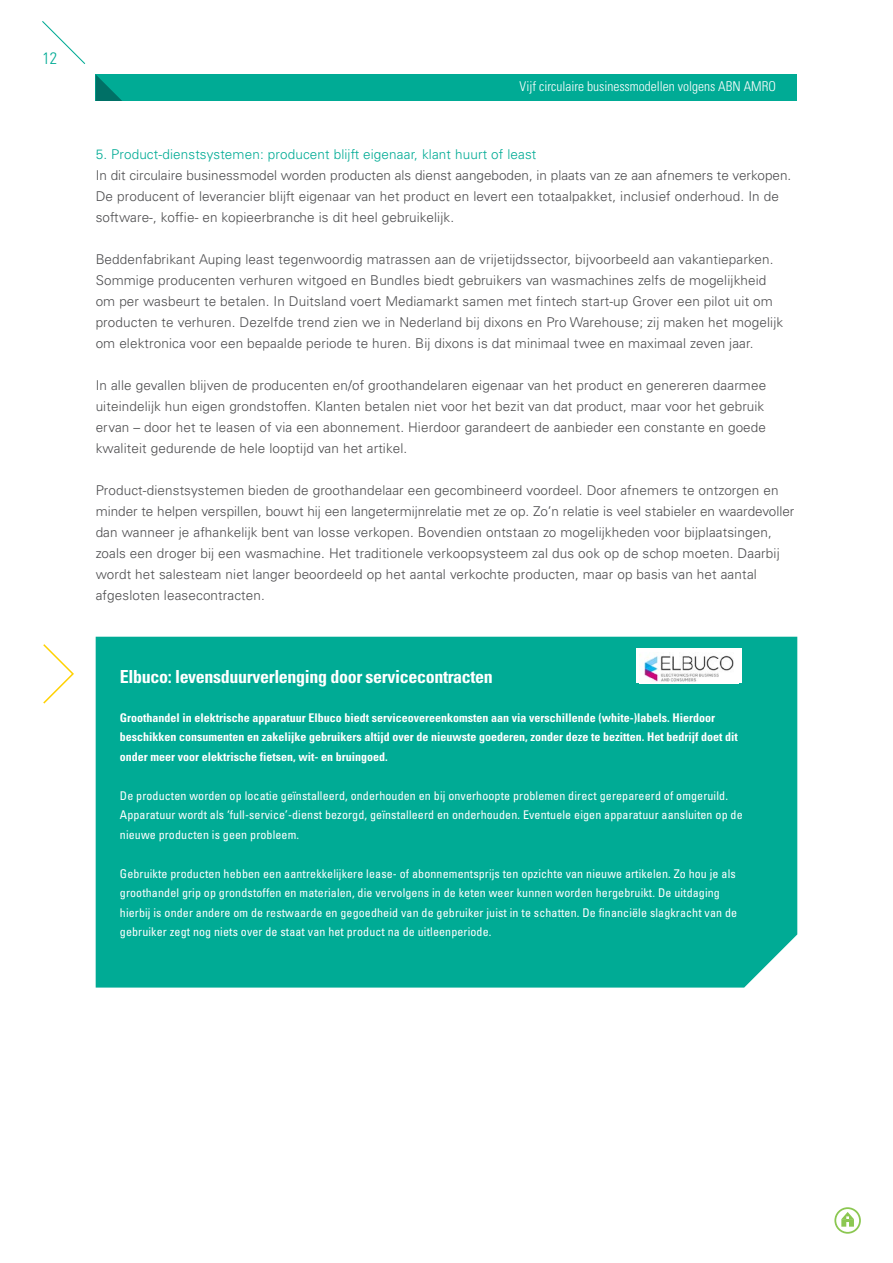
<style>
.page{position:relative;width:893px;height:1263px;background:#fff}
.page>*{position:absolute;margin:0;border:0;box-sizing:border-box;transform-origin:0 0}
.t1{font:700 condensed 18px "Univers LT Std";letter-spacing:-.02em;color:#fff}
.t2{font:300 condensed 16.5px "Univers LT Std";color:#00ab95}
.t3{font:300 13.5px/21px "Univers LT Std";letter-spacing:.01em;color:#4d4d4f}
.t4{font:300 condensed 13.5px "Univers LT Std";color:#fff}
.t5{font:300 13.5px "Univers LT Std";letter-spacing:.01em;color:#00ab95}
.t6{font:condensed 12px/19.5px "Univers LT Std";letter-spacing:.01em;color:#fff}
.t7{font:700 condensed 12px/19.5px "Univers LT Std";color:#fff}
</style>
<div class="page">
<div style="left:96px;top:637px;width:701px;height:350px;background:#00ab95"></div>
<svg style="left:43px;top:644px;width:31px;height:60px"></svg>
<div style="left:636px;top:648px;width:106px;height:35px;background:#fff"></div>
<img style="left:644px;top:655px;width:90px;height:27px">
<svg style="left:42px;top:21px;width:44px;height:43px"></svg>
<div style="left:96px;top:74px;width:701px;height:27px;background:#00ab95"></div>
<svg style="left:96px;top:75px;width:26px;height:26px"></svg>
<svg style="left:841px;top:1212px;width:13px;height:15px"></svg>
<div style="left:834px;top:1207px;width:27px;height:27px;border:2px solid #8bc751;border-radius:50%"></div>
<p class="t2" style="left:42px;top:48px;width:16px">12</p>
<p class="t4" style="left:520px;top:78px;width:258px">Vijf circulaire businessmodellen volgens ABN AMRO</p>
<p class="t4" style="left:610px;top:78px;width:168px">4. Wat kan een foodretailer doen?</p>
<p class="t5" style="left:96px;top:146px;width:442px">5. Product-dienstsystemen: producent blijft eigenaar, klant huurt of least</p>
<p class="t3" style="left:96px;top:165px;width:697px">In dit circulaire businessmodel worden producten als dienst aangeboden, in plaats van ze aan afnemers te verkopen.<br>De producent of leverancier blijft eigenaar van het product en levert een totaalpakket, inclusief onderhoud. In de software-, koffie- en kopieerbranche is dit heel gebruikelijk.</p>
<p class="t3" style="left:96px;top:249px;width:689px">Beddenfabrikant Auping least tegenwoordig matrassen aan de vrijetijdssector, bijvoorbeeld aan vakantieparken.<br>Sommige producenten verhuren witgoed en Bundles biedt gebruikers van wasmachines zelfs de mogelijkheid om per wasbeurt te betalen. In Duitsland voert Mediamarkt samen met fintech start-up Grover een pilot uit om producten te verhuren. Dezelfde trend zien we in Nederland bij dixons en Pro Warehouse; zij maken het mogelijk om elektronica voor een bepaalde periode te huren. Bij dixons is dat minimaal twee en maximaal zeven jaar.</p>
<p class="t3" style="left:96px;top:375px;width:672px">In alle gevallen blijven de producenten en/of groothandelaren eigenaar van het product en genereren daarmee uiteindelijk hun eigen grondstoffen. Klanten betalen niet voor het bezit van dat product, maar voor het gebruik ervan – door het te leasen of via een abonnement. Hierdoor garandeert de aanbieder een constante en goede kwaliteit gedurende de hele looptijd van het artikel.</p>
<p class="t3" style="left:96px;top:480px;width:700px">Product-dienstsystemen bieden de groothandelaar een gecombineerd voordeel. Door afnemers te ontzorgen en minder te helpen verspillen, bouwt hij een langetermijnrelatie met ze op. Zo’n relatie is veel stabieler en waardevoller dan wanneer je afhankelijk bent van losse verkopen. Bovendien ontstaan zo mogelijkheden voor bijplaatsingen, zoals een droger bij een wasmachine. Het traditionele verkoopsysteem zal dus ook op de schop moeten. Daarbij wordt het salesteam niet langer beoordeeld op het aantal verkochte producten, maar op basis van het aantal afgesloten leasecontracten.</p>
<h1 class="t1" style="left:120px;top:665px;width:374px">Elbuco: levensduurverlenging door servicecontracten</h1>
<p class="t7" style="left:120px;top:708px;width:619px">Groothandel in elektrische apparatuur Elbuco biedt serviceovereenkomsten aan via verschillende (white-)labels. Hierdoor beschikken consumenten en zakelijke gebruikers altijd over de nieuwste goederen, zonder deze te bezitten. Het bedrijf doet dit onder meer voor elektrische fietsen, wit- en bruingoed.</p>
<p class="t6" style="left:120px;top:785px;width:624px">De producten worden op locatie geïnstalleerd, onderhouden en bij onverhoopte problemen direct gerepareerd of omgeruild.<br>Apparatuur wordt als ‘full-service’-dienst bezorgd, geïnstalleerd en onderhouden. Eventuele eigen apparatuur aansluiten op de nieuwe producten is geen probleem.</p>
<p class="t6" style="left:120px;top:863px;width:619px">Gebruikte producten hebben een aantrekkelijkere lease- of abonnementsprijs ten opzichte van nieuwe artikelen. Zo hou je als groothandel grip op grondstoffen en materialen, die vervolgens in de keten weer kunnen worden hergebruikt. De uitdaging hierbij is onder andere om de restwaarde en gegoedheid van de gebruiker juist in te schatten. De financiële slagkracht van de gebruiker zegt nog niets over de staat van het product na de uitleenperiode.</p>
</div>
